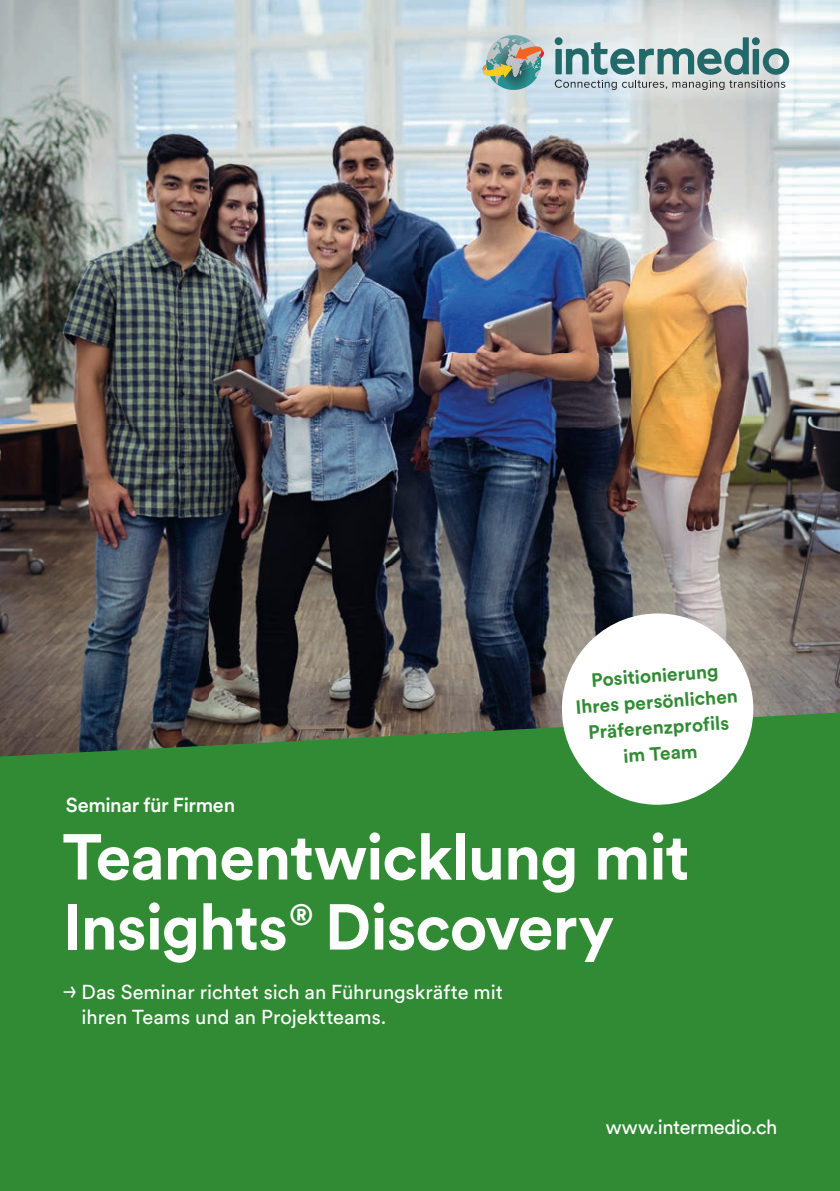
<style>
.page{position:relative;width:840px;height:1191px;background:#fff}
.page>*{position:absolute;margin:0;border:0;box-sizing:border-box;transform-origin:0 0}
.t1{font:700 64px/70px "Circular Std";letter-spacing:-.015em;color:#fff}
.t2{font:20px/25px "Circular Std";color:#fff}
.t3{font:20px "Circular Std";letter-spacing:-.02em;color:#fff}
.t4{font:500 20px "Circular Std";letter-spacing:-.02em;color:#fff}
.t5{font:700 19px/26px "Circular Std";color:#318b34;text-align:center}
.s1{font-family:"Maison Neue"}
</style>
<div class="page">
<img style="left:0;top:0;width:419px;height:712px">
<img style="left:419px;top:0;width:140px;height:212px">
<img style="left:559px;top:102px;width:210px;height:110px">
<img style="left:769px;top:102px;width:70px;height:610px">
<img style="left:419px;top:212px;width:350px;height:500px">
<div style="left:0;top:712px;width:839px;height:479px;background:#318b34"></div>
<svg style="left:559px;top:611px;width:195px;height:195px"></svg>
<img style="left:524px;top:0;width:315px;height:102px">
<svg style="left:554px;top:37px;width:234px;height:53px;background:#a3bbbc"></svg>
<img style="left:489px;top:35px;width:24px;height:3px">
<svg style="left:482px;top:38px;width:63px;height:51px;background:#99aea1"></svg>
<div style="left:752px;top:49px;width:6px;height:25px;background:#246969"></div>
<div style="left:751px;top:37px;width:8px;height:8px;background:#246969;border-radius:50%"></div>
<p class="t4" style="left:66px;top:792px;width:171px">Seminar für Firmen</p>
<p class="t5" style="left:572px;top:668px;width:164px;rotate:-4deg">Positionierung<br>Ihres persönlichen<br>Präferenzprofils im Team</p>
<h1 class="t1" style="left:62px;top:820px;width:628px">Teamentwicklung mit<br>Insights<sup>®</sup> Discovery</h1>
<p class="t2" style="left:81px;top:979px;width:422px;text-indent:-19px"><span class="s1">→</span> Das Seminar richtet sich an Führungskräfte mit ihren Teams und an Projektteams.</p>
<p class="t3" style="left:605px;top:1115px;width:173px">www.intermedio.ch</p>
</div>
